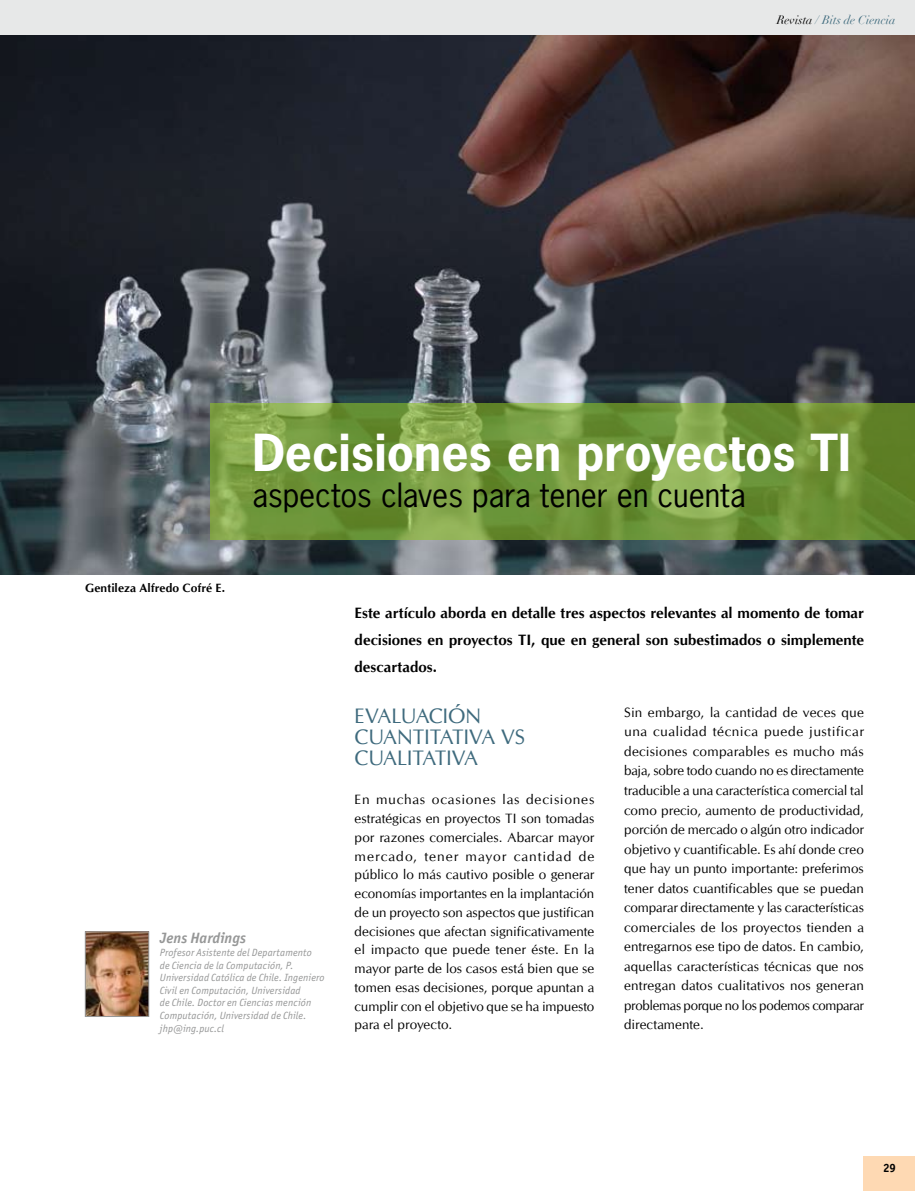
<style>
.page{position:relative;width:915px;height:1191px;background:#fff}
.page>*{position:absolute;margin:0;border:0;box-sizing:border-box;transform-origin:0 0}
.t1{font:700 48px "News Gothic Std";color:#fff}
.t2{font:31.5px "News Gothic Std";letter-spacing:-.005em;color:#000}
.t3{font:21px "CG Omega";letter-spacing:-.02em;color:#3e6a7d}
.t4{font:700 15px/27px "CG Omega";letter-spacing:.005em;color:#000;text-align:justify}
.t5{font:italic 700 15px "Officina San ITC";color:#969797}
.t6{font:13.5px/19.5px "CG Omega";letter-spacing:-.01em;color:#000;text-align:justify}
.t7{font:700 12px "CG Omega";letter-spacing:.01em;color:#000}
.t8{font:italic 12px "Didot";color:#3e6a7d}
.t9{font:700 12px "Officina San ITC";color:#000}
.t10{font:italic 10.5px/12.6px "Officina San ITC";letter-spacing:.015em;color:#969797}
.s1{color:#000}
</style>
<div class="page">
<img style="left:0;top:34px;width:914px;height:540px">
<svg style="left:210px;top:403px;width:704px;height:136px;background:#74983d"></svg>
<img style="left:87px;top:933px;width:60px;height:81px">
<div style="left:85px;top:931px;width:64px;height:85px;border:1px solid #969797"></div>
<div style="left:0;top:0;width:914px;height:34px;background:#e7e8e8"></div>
<div style="left:863px;top:1157px;width:51px;height:34px;background:#fed9b3"></div>
<p class="t8" style="left:776px;top:12px;width:120px"><span class="s1">Revista</span> / Bits de Ciencia</p>
<p class="t7" style="left:85px;top:580px;width:141px">Gentileza Alfredo Cofré E.</p>
<h1 class="t1" style="left:252px;top:421px;width:599px">Decisiones en proyectos TI</h1>
<h2 class="t2" style="left:252px;top:475px;width:494px">aspectos claves para tener en cuenta</h2>
<p class="t4" style="left:354px;top:599px;width:510px">Este artículo aborda en detalle tres aspectos relevantes al momento de tomar decisiones en proyectos TI, que en general son subestimados o simplemente descartados.</p>
<p class="t5" style="left:160px;top:929px;width:88px">Jens Hardings</p>
<p class="t10" style="left:160px;top:946px;width:166px">Profesor Asistente del Departamento<br>de Ciencia de la Computación, P.<br>Universidad Católica de Chile. Ingeniero Civil en Computación, Universidad<br>de Chile. Doctor en Ciencias mención Computación, Universidad de Chile. jhp@ing.puc.cl</p>
<h3 class="t3" style="left:354px;top:703px;width:24px">Evaluaci</h3>
<h3 class="t3" style="left:448px;top:703px;width:30px">ón</h3>
<h3 class="t3" style="left:354px;top:724px;width:26px">Cuantitativa</h3>
<h3 class="t3" style="left:501px;top:724px;width:13px">vs</h3>
<h3 class="t3" style="left:354px;top:745px;width:26px">Cualitativa</h3>
<p class="t6" style="left:354px;top:790px;width:241px;line-height:18.8px">En muchas ocasiones las decisiones estratégicas en proyectos TI son tomadas por razones comerciales. Abarcar mayor mercado, tener mayor cantidad de público lo más cautivo posible o generar economías importantes en la implantación de un proyecto son aspectos que justifican decisiones que afectan significativamente el impacto que puede tener éste. En la mayor parte de los casos está bien que se tomen esas decisiones, porque apuntan a cumplir con el objetivo que se ha impuesto para el proyecto.</p>
<p class="t6" style="left:624px;top:703px;width:241px">Sin embargo, la cantidad de veces que una cualidad técnica puede justificar decisiones comparables es mucho más baja, sobre todo cuando no es directamente traducible a una característica comercial tal como precio, aumento de productividad, porción de mercado o algún otro indicador objetivo y cuantificable. Es ahí donde creo que hay un punto importante: preferimos tener datos cuantificables que se puedan comparar directamente y las características comerciales de los proyectos tienden a entregarnos ese tipo de datos. En cambio, aquellas características técnicas que nos entregan datos cualitativos nos generan problemas porque no los podemos comparar directamente.</p>
<p class="t9" style="left:882px;top:1160px;width:14px">29</p>
</div>
